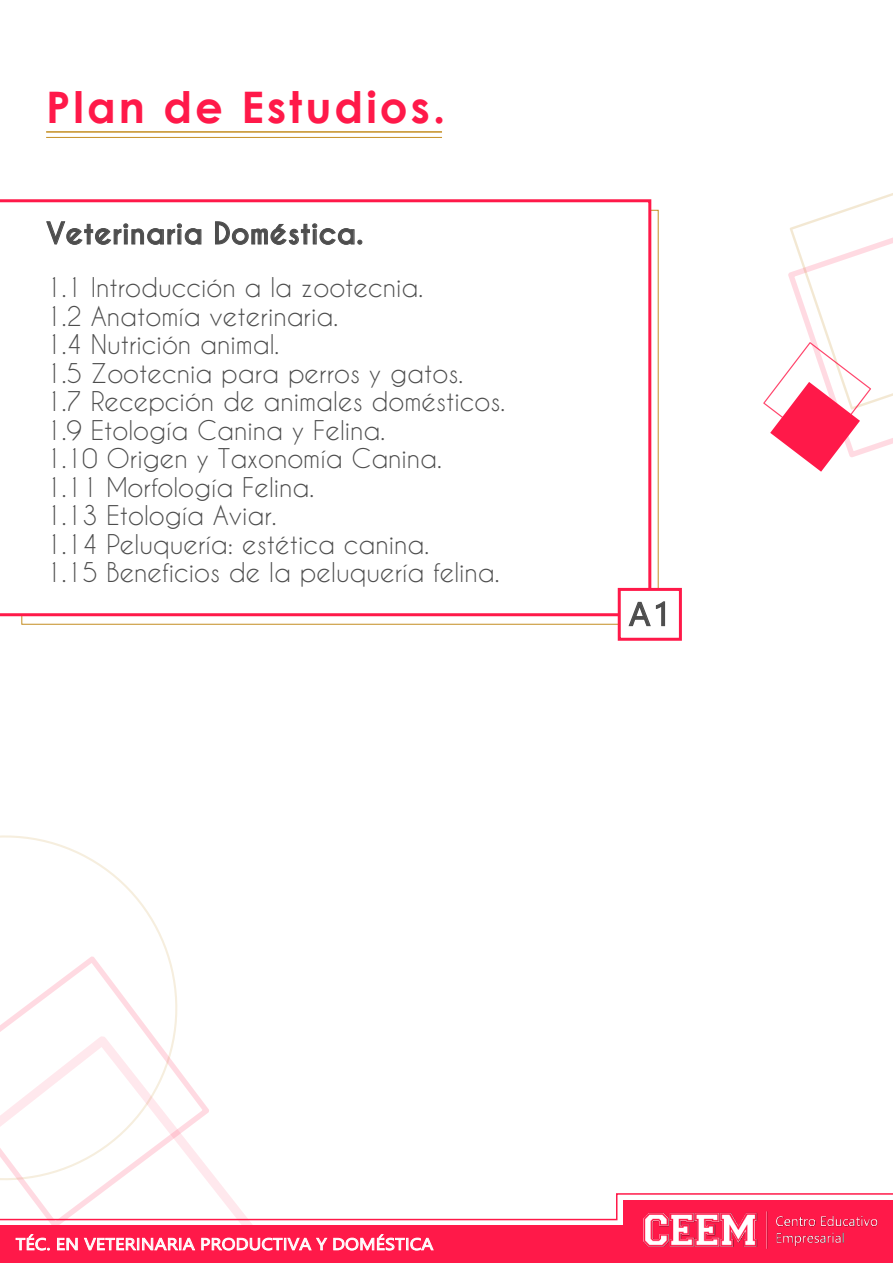
<style>
.page{position:relative;width:893px;height:1263px;background:#fff}
.page>*{position:absolute;margin:0;border:0;box-sizing:border-box;transform-origin:0 0}
.t1{font:700 43.5px "Century Gothic";letter-spacing:.07em;color:#ff1949}
.t2{font:33px "Ebrima";color:#4d4d4d}
.t3{font:700 28.5px "Caviar Dreams";letter-spacing:.01em;color:#4d4d4d}
.t4{font:25.5px/28.5px "Caviar Dreams";color:#4d4d4d}
.t5{font:16.5px "Segoe UI Historic";letter-spacing:.01em;color:#fff;scale:1.11 1}
</style>
<div class="page">
<svg style="left:0;top:835px;width:169px;height:121px"></svg>
<svg style="left:0;top:956px;width:178px;height:80px"></svg>
<svg style="left:763px;top:193px;width:130px;height:279px"></svg>
<svg style="left:0;top:199px;width:651px;height:417px"></svg>
<svg style="left:46px;top:221px;width:155px;height:24px"></svg>
<svg style="left:215px;top:221px;width:147px;height:24px"></svg>
<div style="left:618px;top:588px;width:64px;height:53px;background:#fff;border:3px solid #ff1949"></div>
<svg style="left:628px;top:590px;width:38px;height:37px"></svg>
<svg style="left:0;top:1036px;width:319px;height:190px"></svg>
<hr style="left:46px;top:131px;width:396px;height:2px;background:#c48e22">
<hr style="left:46px;top:137px;width:396px;height:1px;background:#c48e22">
<div style="left:623px;top:1200px;width:270px;height:63px;background:#ff1949"></div>
<svg style="left:0;top:1192px;width:893px;height:29px"></svg>
<img style="left:643px;top:1212px;width:234px;height:37px">
<div style="left:0;top:1226px;width:629px;height:37px;background:#ff1949"></div>
<svg style="left:16px;top:1234px;width:34px;height:16px"></svg>
<svg style="left:57px;top:1237px;width:21px;height:13px"></svg>
<svg style="left:84px;top:1237px;width:111px;height:13px"></svg>
<svg style="left:201px;top:1238px;width:126px;height:12px"></svg>
<svg style="left:333px;top:1234px;width:101px;height:17px"></svg>
<h1 class="t1" style="left:46px;top:74px;width:401px">Plan de Estudios.</h1>
<p class="t3" style="left:46px;top:216px;width:319px">Veterinaria Doméstica.</p>
<p class="t4" style="left:46px;top:273px;width:460px">1.1 Introducción a la zootecnia.<br>1.2 Anatomía veterinaria.<br>1.4 Nutrición animal.<br>1.5 Zootecnia para perros y gatos.<br>1.7 Recepción de animales domésticos.<br>1.9 Etología Canina y Felina.<br>1.10 Origen y Taxonomía Canina.<br>1.11 Morfología Felina.<br>1.13 Etología Aviar.<br>1.14 Peluquería: estética canina.<br>1.15 Beneficios de la peluquería felina.</p>
<p class="t2" style="left:629px;top:589px;width:43px">A1</p>
<p class="t5" style="left:16px;top:1234px;width:378px">TÉC. EN VETERINARIA PRODUCTIVA Y DOMÉSTICA</p>
</div>
